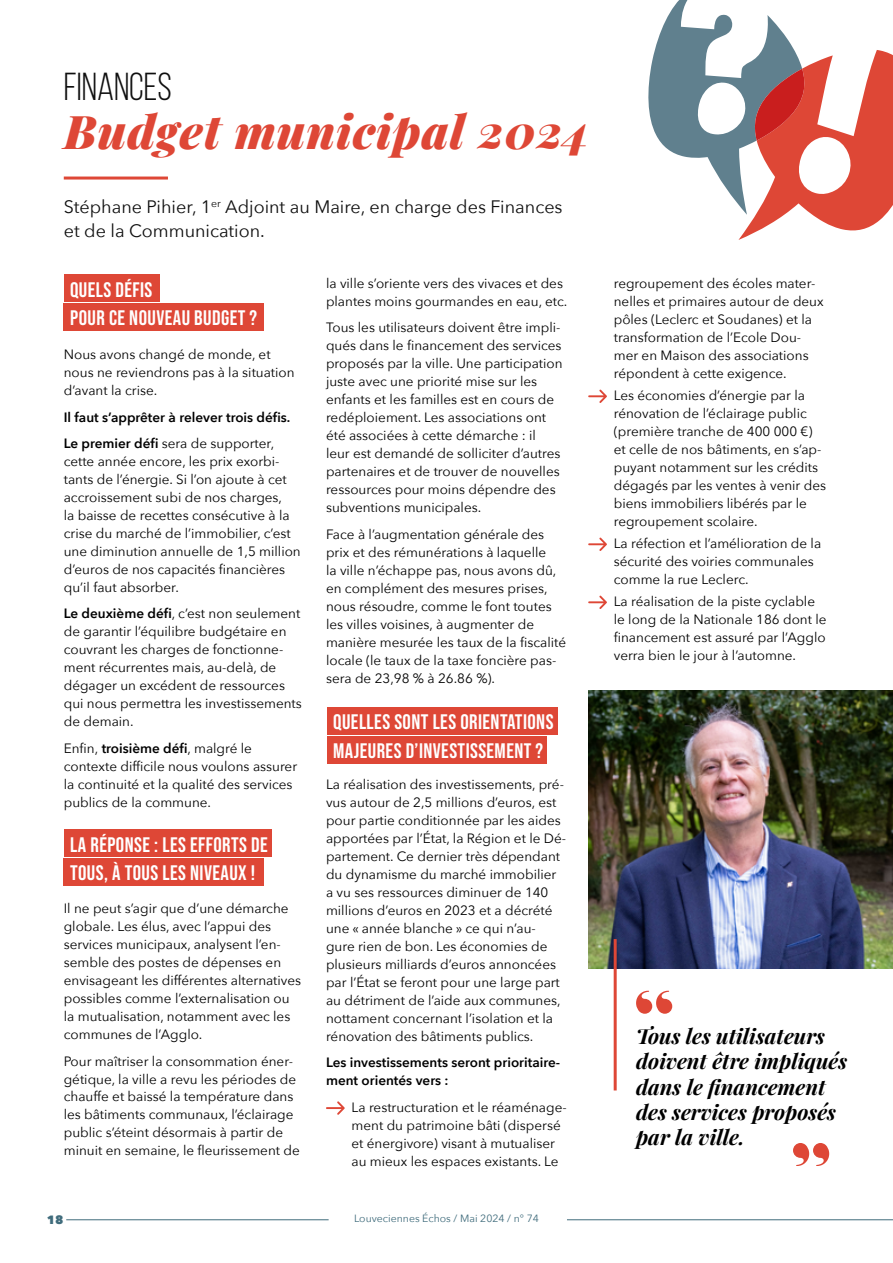
<style>
.page{position:relative;width:893px;height:1263px;background:#fff}
.page>*{position:absolute;margin:0;border:0;box-sizing:border-box;transform-origin:0 0}
.t1{font:italic 900 46.5px "Playfair Display";letter-spacing:.02em;color:#de4736}
.t2{font:39px "Bebas Neue";color:#0f0f0f}
.t3{font:21px/28.5px "Bebas Neue";letter-spacing:.02em;color:#fff}
.t4{font:italic 700 21px/25.2px "Playfair Display";color:#000}
.t5{font:18px/24px "Avenir Next";color:#0f0f0f}
.t6{font:13.5px/18px "Avenir Next";color:#000}
.t7{font:600 13.5px/26.5px "Avenir Next";color:#000}
.t8{font:800 12px "Avenir Next";color:#406c7c}
.t9{font:10.5px "Avenir Next";color:#406c7c}
.s1{font-weight:400}
.s2{font-weight:600}
</style>
<div class="page">
<hr style="left:567px;top:1219px;width:326px;height:1px;background:#406c7c">
<hr style="left:66px;top:1219px;width:263px;height:1px;background:#406c7c">
<div style="left:64px;top:303px;width:200px;height:28px;background:#de4736"></div>
<hr style="left:64px;top:177px;width:104px;height:3px;background:#de4736">
<div style="left:64px;top:274px;width:95px;height:28px;background:#de4736"></div>
<img style="left:588px;top:690px;width:305px;height:279px">
<svg style="left:648px;top:0;width:245px;height:240px"></svg>
<svg style="left:793px;top:1143px;width:36px;height:23px"></svg>
<hr style="left:614px;top:939px;width:3px;height:151px;background:#de4736">
<svg style="left:636px;top:991px;width:36px;height:23px"></svg>
<svg style="left:588px;top:389px;width:19px;height:14px"></svg>
<svg style="left:588px;top:537px;width:19px;height:14px"></svg>
<svg style="left:588px;top:595px;width:19px;height:14px"></svg>
<svg style="left:326px;top:1101px;width:19px;height:14px"></svg>
<div style="left:64px;top:858px;width:200px;height:27px;background:#de4736"></div>
<div style="left:64px;top:829px;width:208px;height:28px;background:#de4736"></div>
<div style="left:327px;top:736px;width:220px;height:27px;background:#de4736"></div>
<div style="left:327px;top:707px;width:231px;height:27px;background:#de4736"></div>
<h2 class="t2" style="left:64px;top:65px;width:110px">FINANCES</h2>
<h1 class="t1" style="left:64px;top:93px;width:527px">Budget municipal 2024</h1>
<h3 class="t5" style="left:64px;top:194px;width:500px">Stéphane Pihier, 1<sup>er</sup> Adjoint au Maire, en charge des Finances et de la Communication.</h3>
<h3 class="t3" style="left:70px;top:275px;width:189px">QUELS DÉFIS<br>POUR CE NOUVEAU BUDGET ?</h3>
<p class="t6" style="left:64px;top:345px;width:232px">Nous avons changé de monde, et nous ne reviendrons pas à la situation d’avant la crise.</p>
<p class="t7" style="left:64px;top:403px;width:228px">Il faut s’apprêter à relever trois défis.<br>Le premier défi <span class="s1">sera de supporter,</span></p>
<p class="t6" style="left:64px;top:452px;width:239px">cette année encore, les prix exorbi&shy;tants de l’énergie. Si l’on ajoute à cet accroissement subi de nos charges,<br>la baisse de recettes consécutive à la crise du marché de l’immobilier, c’est une diminution annuelle de 1,5 million d’euros de nos capacités financières qu’il faut absorber.</p>
<p class="t6" style="left:64px;top:604px;width:240px"><span class="s2">Le deuxième défi</span>, c’est non seulement de garantir l’équilibre budgétaire en couvrant les charges de fonctionne&shy;ment récurrentes mais, au-delà, de dégager un excédent de ressources qui nous permettra les investissements de demain.</p>
<p class="t6" style="left:64px;top:739px;width:235px">Enfin, <span class="s2">troisième défi</span>, malgré le contexte difficile nous voulons assurer la continuité et la qualité des services publics de la commune.</p>
<h3 class="t3" style="left:70px;top:830px;width:199px">LA RÉPONSE : LES EFFORTS DE<br>TOUS, À TOUS LES NIVEAUX !</h3>
<p class="t6" style="left:64px;top:899px;width:239px">Il ne peut s’agir que d’une démarche globale. Les élus, avec l’appui des services municipaux, analysent l’en&shy;semble des postes de dépenses en envisageant les différentes alternatives possibles comme l’externalisation ou la mutualisation, notamment avec les communes de l’Agglo.</p>
<p class="t6" style="left:64px;top:1051px;width:238px">Pour maîtriser la consommation éner&shy;gétique, la ville a revu les périodes de chauffe et baissé la température dans les bâtiments communaux, l’éclairage public s’éteint désormais à partir de minuit en semaine, le fleurissement de</p>
<p class="t6" style="left:326px;top:274px;width:243px">la ville s’oriente vers des vivaces et des plantes moins gourmandes en eau, etc.</p>
<p class="t6" style="left:326px;top:318px;width:238px">Tous les utilisateurs doivent être impli&shy;qués dans le financement des services proposés par la ville. Une participation juste avec une priorité mise sur les enfants et les familles est en cours de redéploiement. Les associations ont été associées à cette démarche : il leur est demandé de solliciter d’autres partenaires et de trouver de nouvelles ressources pour moins dépendre des subventions municipales.</p>
<p class="t6" style="left:326px;top:524px;width:242px">Face à l’augmentation générale des prix et des rémunérations à laquelle<br>la ville n’échappe pas, nous avons dû, en complément des mesures prises, nous résoudre, comme le font toutes les villes voisines, à augmenter de manière mesurée les taux de la fiscalité locale (le taux de la taxe foncière pas&shy;sera de 23,98 % à 26.86 %).</p>
<h3 class="t3" style="left:333px;top:707px;width:222px">QUELLES SONT LES ORIENTATIONS<br>MAJEURES D’INVESTISSEMENT ?</h3>
<p class="t6" style="left:326px;top:774px;width:242px">La réalisation des investissements, pré&shy;vus autour de 2,5 millions d’euros, est pour partie conditionnée par les aides apportées par l’État, la Région et le Dé&shy;partement. Ce dernier très dépendant du dynamisme du marché immobilier a vu ses ressources diminuer de 140 millions d’euros en 2023 et a décrété une « année blanche » ce qui n’au&shy;gure rien de bon. Les économies de plusieurs milliards d’euros annoncées par l’État se feront pour une large part au détriment de l’aide aux communes, nottament concernant l’isolation et la rénovation des bâtiments publics.</p>
<p class="t7" style="left:326px;top:1053px;width:236px;line-height:18px">Les investissements seront prioritaire&shy;ment orientés vers :</p>
<p class="t6" style="left:352px;top:1097px;width:217px">La restructuration et le réaménage&shy;ment du patrimoine bâti (dispersé et énergivore) visant à mutualiser au mieux les espaces existants. Le</p>
<p class="t8" style="left:47px;top:1212px;width:18px">18</p>
<p class="t9" style="left:354px;top:1210px;width:186px">Louveciennes Échos / Mai 2024 / n° 74</p>
<p class="t6" style="left:614px;top:273px;width:211px">regroupement des écoles mater&shy;nelles et primaires autour de deux pôles (Leclerc et Soudanes) et la transformation de l’Ecole Dou&shy;mer en Maison des associations répondent à cette exigence.</p>
<p class="t6" style="left:614px;top:386px;width:214px">Les économies d’énergie par la rénovation de l’éclairage public (première tranche de 400 000 €) et celle de nos bâtiments, en s’ap&shy;puyant notamment sur les crédits dégagés par les ventes à venir des biens immobiliers libérés par le regroupement scolaire.</p>
<p class="t6" style="left:614px;top:534px;width:209px">La réfection et l’amélioration de la sécurité des voiries communales comme la rue Leclerc.</p>
<p class="t6" style="left:614px;top:592px;width:214px">La réalisation de la piste cyclable le long de la Nationale 186 dont le financement est assuré par l’Agglo verra bien le jour à l’automne.</p>
<h3 class="t4" style="left:636px;top:1023px;width:213px">Tous les utilisateurs doivent être impliqués dans le financement des services proposés par la ville.</h3>
</div>
